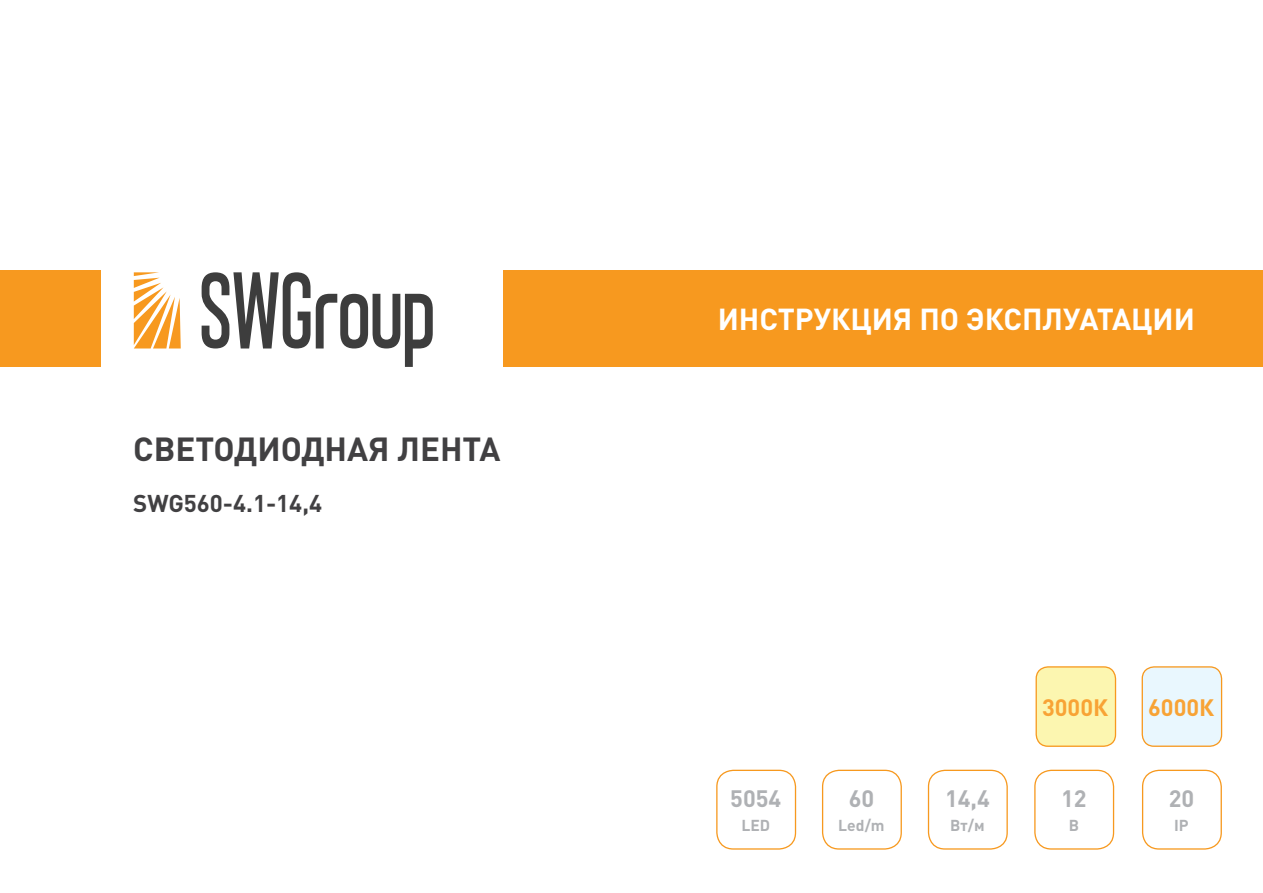
<style>
.page{position:relative;width:1263px;height:893px;background:#fff}
.page>*{position:absolute;margin:0;border:0;box-sizing:border-box;transform-origin:0 0}
.t1{font:700 33px "DIN Pro";color:#414042}
.t2{font:700 30px "DIN Pro";color:#fff}
.t3{font:700 24px "DIN Pro";color:#414042}
.t4{font:700 23.55px "DIN Pro";color:#afb1b4}
.t5{font:700 23.55px "DIN Pro";color:#f8a335}
.t6{font:700 15.6px "DIN Pro";color:#afb1b4}
</style>
<div class="page">
<div style="left:1036px;top:667px;width:79px;height:79px;background:#fcf6b0;border-radius:12px"></div>
<div style="left:1035px;top:666px;width:81px;height:81px;border:1px solid #f7991f;border-radius:12px"></div>
<div style="left:1142px;top:667px;width:79px;height:79px;background:#e9f7fe;border-radius:12px"></div>
<div style="left:1141px;top:666px;width:81px;height:81px;border:1px solid #f7991f;border-radius:12px"></div>
<svg style="left:202px;top:272px;width:108px;height:76px"></svg>
<svg style="left:134px;top:272px;width:47px;height:76px"></svg>
<svg style="left:316px;top:294px;width:117px;height:73px"></svg>
<div style="left:503px;top:271px;width:760px;height:96px;background:#f7991f"></div>
<div style="left:0;top:271px;width:101px;height:96px;background:#f7991f"></div>
<div style="left:1142px;top:770px;width:80px;height:80px;border:1px solid #f7991f;border-radius:17px"></div>
<div style="left:1034px;top:770px;width:80px;height:80px;border:1px solid #f7991f;border-radius:17px"></div>
<div style="left:928px;top:770px;width:80px;height:80px;border:1px solid #f7991f;border-radius:17px"></div>
<div style="left:822px;top:770px;width:80px;height:80px;border:1px solid #f7991f;border-radius:17px"></div>
<div style="left:716px;top:770px;width:80px;height:80px;border:1px solid #f7991f;border-radius:17px"></div>
<p class="t1" style="left:133px;top:427px;width:369px">СВЕТОДИОДНАЯ ЛЕНТА</p>
<p class="t3" style="left:133px;top:487px;width:190px">SWG560-4.1-14,4</p>
<p class="t2" style="left:718px;top:299px;width:479px">ИНСТРУКЦИЯ ПО ЭКСПЛУАТАЦИИ</p>
<p class="t4" style="left:730px;top:782px;width:53px">5054</p>
<p class="t6" style="left:741px;top:814px;width:30px">LED</p>
<p class="t4" style="left:849px;top:782px;width:27px">60</p>
<p class="t6" style="left:838px;top:814px;width:48px">Led/m</p>
<p class="t4" style="left:945px;top:782px;width:46px">14,4</p>
<p class="t6" style="left:950px;top:814px;width:36px">Вт/м</p>
<p class="t5" style="left:1042px;top:691px;width:68px">3000К</p>
<p class="t5" style="left:1148px;top:691px;width:68px">6000К</p>
<p class="t4" style="left:1061px;top:782px;width:27px">12</p>
<p class="t6" style="left:1069px;top:814px;width:12px">В</p>
<p class="t4" style="left:1169px;top:782px;width:27px">20</p>
<p class="t6" style="left:1174px;top:814px;width:16px">IP</p>
</div>
